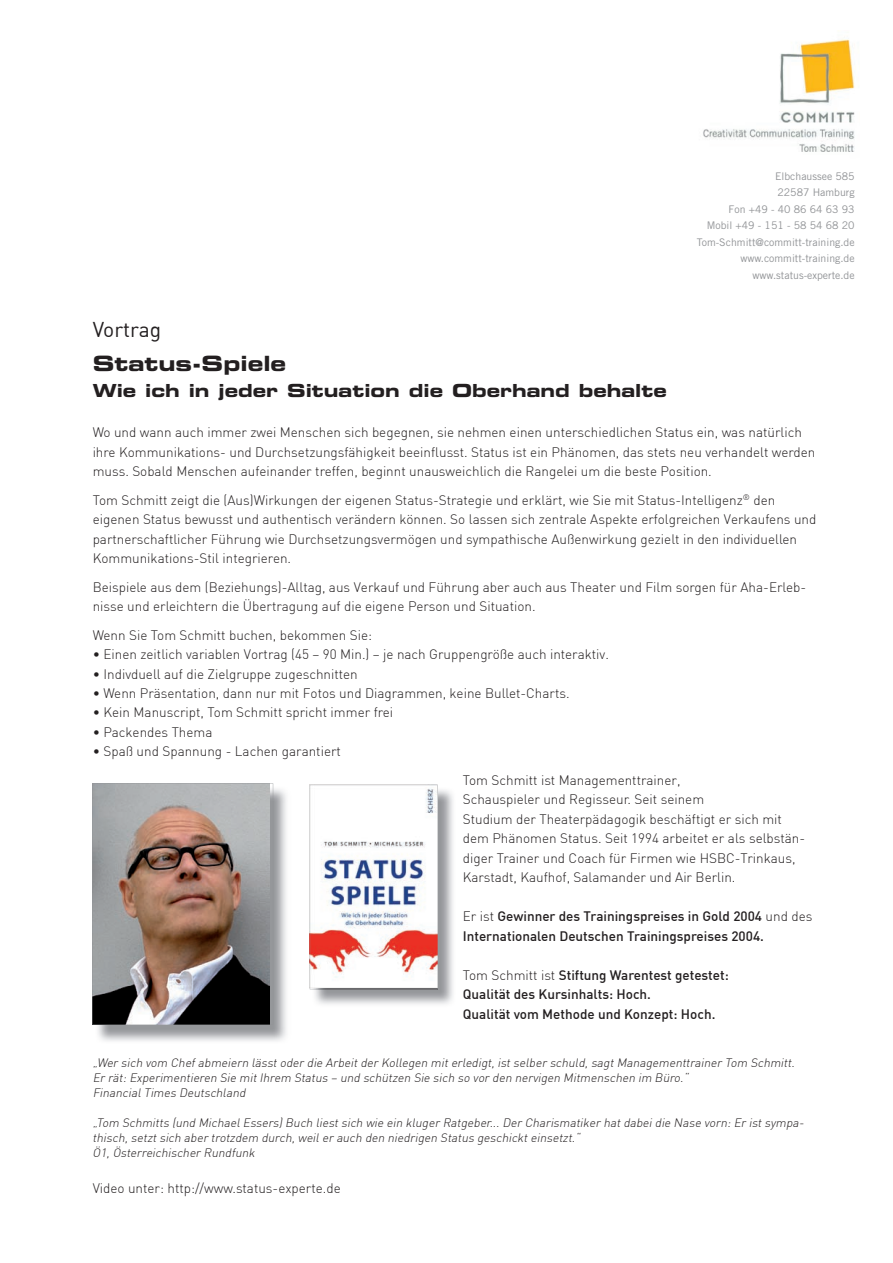
<style>
.page{position:relative;width:893px;height:1263px;background:#fff}
.page>*{position:absolute;margin:0;border:0;box-sizing:border-box;transform-origin:0 0}
.t1{font:21px "Eurostile Bold Extended Two";color:#231f20}
.t2{font:21px "DINCE";color:#231f20}
.t3{font:18px "Eurostile Bold Extended Two";color:#231f20}
.t4{font:300 13.5px/19.5px "DINCE";color:#231f20}
.t5{font:500 13.5px/19.5px "DINCE";color:#231f20}
.t6{font:italic 300 12px/15px "DINCE";color:#231f20}
.t7{font:10.5px/16.5px "Trade Gothic";color:#919396;text-align:right}
.s1{font-weight:300}
</style>
<div class="page">
<img style="left:703px;top:39px;width:152px;height:113px">
<img style="left:98px;top:786px;width:188px;height:255px">
<img style="left:92px;top:783px;width:181px;height:242px">
<img style="left:312px;top:787px;width:141px;height:218px">
<svg style="left:310px;top:785px;width:127px;height:204px"></svg>
<p class="t7" style="left:697px;top:167px;width:159px">Elbchaussee 585<br>22587 Hamburg<br>Fon +49 - 40 86 64 63 93<br>Mobil +49 - 151 - 58 54 68 20<br>Tom-Schmitt@committ-training.de www.committ-training.de www.status-experte.de</p>
<h1 class="t2" style="left:93px;top:316px;width:70px">Vortrag</h1>
<h1 class="t1" style="left:93px;top:349px;width:195px">Status-Spiele</h1>
<h2 class="t3" style="left:93px;top:377px;width:576px">Wie ich in jeder Situation die Oberhand behalte</h2>
<p class="t4" style="left:93px;top:422px;width:724px">Wo und wann auch immer zwei Menschen sich begegnen, sie nehmen einen unterschiedlichen Status ein, was natürlich ihre Kommunikations- und Durchsetzungsfähigkeit beeinflusst. Status ist ein Phänomen, das stets neu verhandelt werden muss. Sobald Menschen aufeinander treffen, beginnt unausweichlich die Rangelei um die beste Position.</p>
<p class="t4" style="left:93px;top:490px;width:725px">Tom Schmitt zeigt die (Aus)Wirkungen der eigenen Status-Strategie und erklärt, wie Sie mit Status-Intelligenz<sup>®</sup> den eigenen Status bewusst und authentisch verändern können. So lassen sich zentrale Aspekte erfolgreichen Verkaufens und partnerschaftlicher Führung wie Durchsetzungsvermögen und sympathische Außenwirkung gezielt in den individuellen Kommunikations-Stil integrieren.</p>
<p class="t4" style="left:93px;top:577px;width:715px">Beispiele aus dem (Beziehungs)-Alltag, aus Verkauf und Führung aber auch aus Theater und Film sorgen für Aha-Erleb&shy;nisse und erleichtern die Übertragung auf die eigene Person und Situation.</p>
<p class="t4" style="left:93px;top:625px;width:281px">Wenn Sie Tom Schmitt buchen, bekommen Sie:</p>
<p class="t4" style="left:93px;top:644px;width:518px">• Einen zeitlich variablen Vortrag (45 – 90 Min.) – je nach Gruppengröße auch interaktiv.</p>
<p class="t4" style="left:93px;top:664px;width:267px">• Indivduell auf die Zielgruppe zugeschnitten</p>
<p class="t4" style="left:93px;top:683px;width:479px">• Wenn Präsentation, dann nur mit Fotos und Diagrammen, keine Bullet-Charts.</p>
<p class="t4" style="left:93px;top:703px;width:302px">• Kein Manuscript, Tom Schmitt spricht immer frei</p>
<p class="t4" style="left:93px;top:722px;width:121px">• Packendes Thema</p>
<p class="t4" style="left:93px;top:742px;width:250px">• Spaß und Spannung - Lachen garantiert</p>
<p class="t4" style="left:463px;top:770px;width:344px">Tom Schmitt ist Managementtrainer,<br>Schauspieler und Regisseur. Seit seinem<br>Studium der Theaterpädagogik beschäftigt er sich mit dem Phänomen Status. Seit 1994 arbeitet er als selbstän&shy;diger Trainer und Coach für Firmen wie HSBC-Trinkaus, Karstadt, Kaufhof, Salamander und Air Berlin.</p>
<p class="t5" style="left:463px;top:906px;width:351px"><span class="s1">Er ist</span> Gewinner des Trainingspreises in Gold 2004 <span class="s1">und des<br></span>Internationalen Deutschen Trainingspreises 2004.</p>
<p class="t5" style="left:463px;top:965px;width:267px"><span class="s1">Tom Schmitt ist</span> Stiftung Warentest getestet:<br>Qualität des Kursinhalts: Hoch.<br>Qualität vom Methode und Konzept: Hoch.</p>
<p class="t6" style="left:93px;top:1055px;width:706px">„Wersich vom Chefabmeiern lässtoderdie ArbeitderKollegen miterledigt,istselberschuld,sagtManagementtrainerTom Schmitt.<br>Errät:Experimentieren Sie mitIhrem Status – und schützen Sie sich so vorden nervigen Mitmenschen im Büro.“<br>FinancialTimes Deutschland</p>
<p class="t6" style="left:93px;top:1115px;width:715px">„Tom Schmitts (und MichaelEssers)Buch liestsich wie ein klugerRatgeber...DerCharismatikerhatdabeidie Nase vorn:Eristsympa&shy;thisch,setztsich abertrotzdem durch,weilerauch den niedrigen Status geschickteinsetzt.“<br>Ö1,ÖsterreichischerRundfunk</p>
<p class="t4" style="left:93px;top:1178px;width:250px">Video unter: http://www.status-experte.de</p>
</div>
